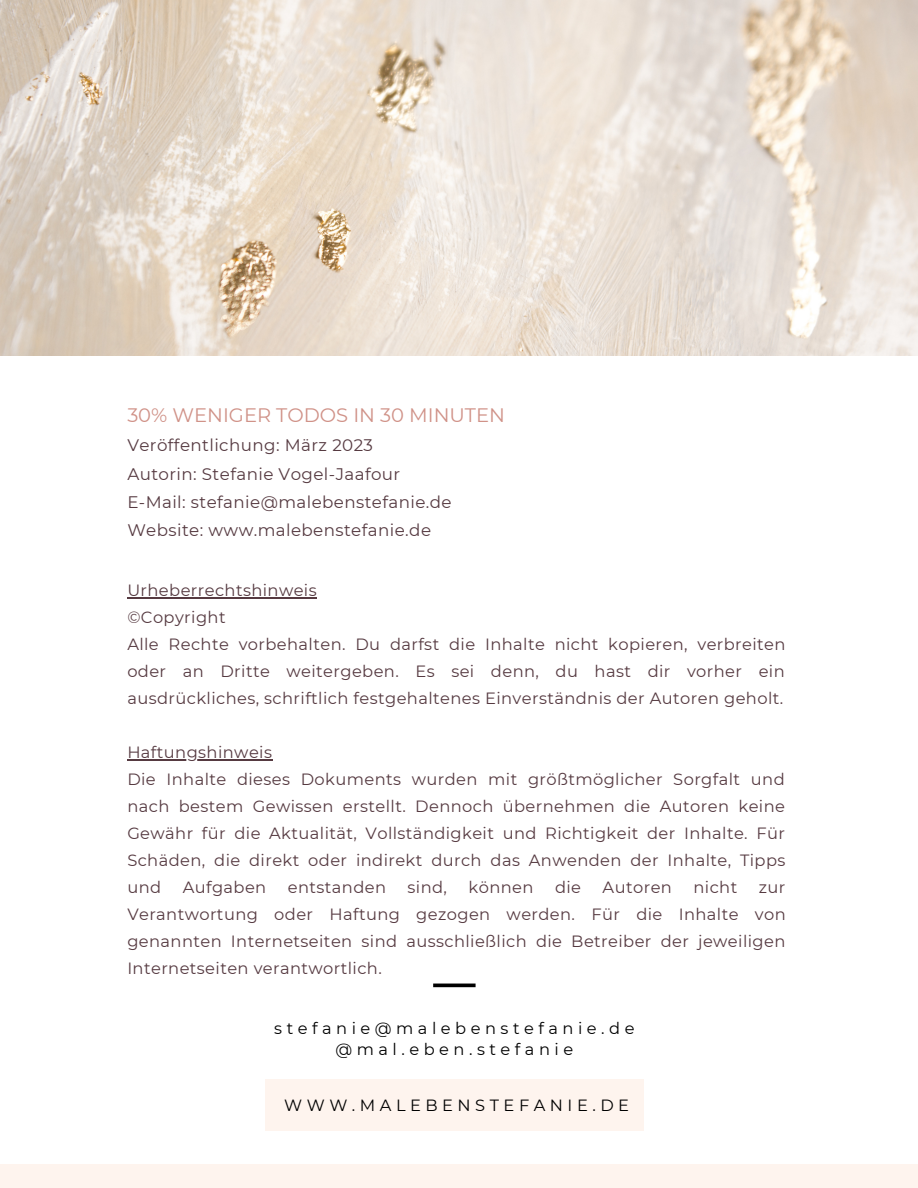
<style>
.page{position:relative;width:918px;height:1188px;background:#fff}
.page>*{position:absolute;margin:0;border:0;box-sizing:border-box;transform-origin:0 0}
.t1{font:19.5px "Montserrat";color:#d09288}
.t2{font:16.65px "Montserrat";letter-spacing:.025em;color:#563a41}
.t3{font:16.35px/27px "Montserrat";letter-spacing:.025em;color:#563a41;text-align:justify}
.t4{font:16.2px "Montserrat";letter-spacing:.28em;color:#000}
</style>
<div class="page">
<img style="left:0;top:0;width:918px;height:356px">
<hr style="left:127px;top:598px;width:190px;height:1px;background:#563a41">
<hr style="left:127px;top:760px;width:145px;height:1px;background:#563a41">
<svg style="left:433px;top:984px;width:43px;height:3px"></svg>
<div style="left:265px;top:1079px;width:378px;height:52px;background:#fef4ee"></div>
<div style="left:0;top:1165px;width:918px;height:23px;background:#fef4ee"></div>
<p class="t1" style="left:127px;top:403px;width:379px">30% WENIGER TODOS IN 30 MINUTEN</p>
<p class="t2" style="left:127px;top:435px;width:247px">Veröffentlichung: März 2023</p>
<p class="t2" style="left:127px;top:463px;width:274px">Autorin: Stefanie Vogel-Jaafour</p>
<p class="t2" style="left:127px;top:492px;width:326px">E-Mail: stefanie@malebenstefanie.de</p>
<p class="t2" style="left:127px;top:520px;width:305px">Website: www.malebenstefanie.de</p>
<p class="t3" style="left:127px;top:577px;width:191px">Urheberrechtshinweis</p>
<p class="t3" style="left:127px;top:604px;width:100px">©Copyright</p>
<p class="t3" style="left:127px;top:631px;width:660px">Alle Rechte vorbehalten. Du darfst die Inhalte nicht kopieren, verbreiten oder an Dritte weitergeben. Es sei denn, du hast dir vorher ein ausdrückliches, schriftlich festgehaltenes Einverständnis der Autoren geholt.</p>
<p class="t3" style="left:127px;top:739px;width:146px">Haftungshinweis</p>
<p class="t3" style="left:127px;top:766px;width:660px">Die Inhalte dieses Dokuments wurden mit größtmöglicher Sorgfalt und nach bestem Gewissen erstellt. Dennoch übernehmen die Autoren keine Gewähr für die Aktualität, Vollständigkeit und Richtigkeit der Inhalte. Für Schäden, die direkt oder indirekt durch das Anwenden der Inhalte, Tipps und</p>
<p class="t3" style="left:183px;top:874px;width:85px">Aufgaben</p>
<p class="t3" style="left:288px;top:874px;width:100px">entstanden</p>
<p class="t3" style="left:408px;top:874px;width:41px">sind,</p>
<p class="t3" style="left:469px;top:874px;width:66px">können</p>
<p class="t3" style="left:555px;top:874px;width:28px">die</p>
<p class="t3" style="left:603px;top:874px;width:71px">Autoren</p>
<p class="t3" style="left:693px;top:874px;width:45px">nicht</p>
<p class="t3" style="left:127px;top:874px;width:660px;text-indent:631px">zur Verantwortung oder Haftung gezogen werden. Für die Inhalte von genannten Internetseiten sind ausschließlich die Betreiber der jeweiligen Internetseiten verantwortlich.</p>
<p class="t4" style="left:274px;top:1018px;width:362px">stefanie@malebenstefanie.de</p>
<p class="t4" style="left:336px;top:1040px;width:239px">@mal.eben.stefanie</p>
<p class="t4" style="left:284px;top:1095px;width:346px">WWW.MALEBENSTEFANIE.DE</p>
</div>
